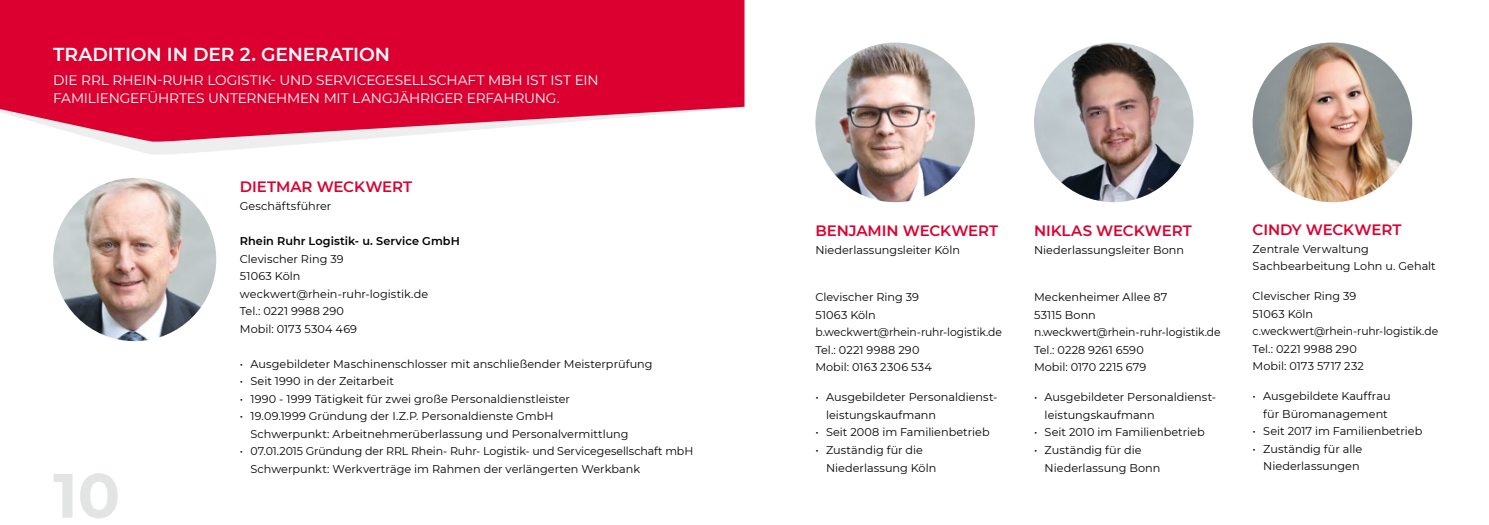
<style>
.page{position:relative;width:1489px;height:525px;background:#fff}
.page>*{position:absolute;margin:0;border:0;box-sizing:border-box;transform-origin:0 0}
.t1{font:700 62.5px "Montserrat";color:#e3e4e4}
.t2{font:600 18.75px "Montserrat";letter-spacing:-.005em;color:#fff}
.t3{font:600 15px "Montserrat";letter-spacing:-.01em;color:#db0030}
.t4{font:13.75px/17.5px "Montserrat";letter-spacing:-.01em;color:#fff}
.t5{font:11.25px/17.5px "Montserrat";color:#000}
.t6{font:600 11.25px "Montserrat";letter-spacing:.005em;color:#000}
</style>
<div class="page">
<img style="left:815px;top:43px;width:159px;height:159px;border-radius:80px">
<img style="left:1033px;top:43px;width:160px;height:159px;border-radius:80px">
<svg style="left:107px;top:142px;width:215px;height:13px;fill:#eee"></svg>
<svg style="left:0;top:0;width:744px;height:142px;background:#de1e48"></svg>
<img style="left:53px;top:178px;width:163px;height:163px;border-radius:81px">
<img style="left:1252px;top:43px;width:159px;height:159px;border-radius:80px">
<h2 class="t2" style="left:53px;top:41px;width:338px">TRADITION IN DER 2. GENERATION</h2>
<p class="t4" style="left:53px;top:71px;width:547px">DIE RRL RHEIN-RUHR LOGISTIK- UND SERVICEGESELLSCHAFT MBH IST IST EIN<br>FAMILIENGEFÜHRTES UNTERNEHMEN MIT LANGJÄHRIGER ERFAHRUNG.</p>
<h1 class="t1" style="left:53px;top:450px;width:68px">10</h1>
<h3 class="t3" style="left:240px;top:176px;width:174px">DIETMAR WECKWERT</h3>
<p class="t5" style="left:240px;top:197px;width:93px">Geschäftsführer</p>
<p class="t6" style="left:240px;top:233px;width:221px">Rhein Ruhr Logistik- u. Service GmbH</p>
<p class="t5" style="left:240px;top:249px;width:190px">Clevischer Ring 39<br>51063 Köln weckwert@rhein-ruhr-logistik.de<br>Tel.: 0221 9988 290<br>Mobil: 0173 5304 469</p>
<p class="t5" style="left:240px;top:354px;width:414px">• Ausgebildeter Maschinenschlosser mit anschließender Meisterprüfung</p>
<p class="t5" style="left:240px;top:372px;width:156px">• Seit 1990 in der Zeitarbeit</p>
<p class="t5" style="left:240px;top:389px;width:332px">• 1990 - 1999 Tätigkeit für zwei große Personaldienstleister</p>
<p class="t5" style="left:250px;top:407px;width:379px;text-indent:-11px">• 19.09.1999 Gründung der I.Z.P. Personaldienste GmbH<br>Schwerpunkt: Arbeitnehmerüberlassung und Personalvermittlung</p>
<p class="t5" style="left:250px;top:442px;width:444px;text-indent:-11px">• 07.01.2015 Gründung der RRL Rhein- Ruhr- Logistik- und Servicegesellschaft mbH<br>Schwerpunkt: Werkverträge im Rahmen der verlängerten Werkbank</p>
<h3 class="t3" style="left:815px;top:220px;width:184px">BENJAMIN WECKWERT</h3>
<p class="t5" style="left:815px;top:240px;width:146px">Niederlassungsleiter Köln</p>
<p class="t5" style="left:815px;top:288px;width:188px">Clevischer Ring 39<br>51063 Köln b.weckwert@rhein-ruhr-logistik.de<br>Tel.: 0221 9988 290<br>Mobil: 0163 2306 534</p>
<p class="t5" style="left:826px;top:388px;width:173px;text-indent:-11px">• Ausgebildeter Personaldienst&shy;leistungskaufmann</p>
<p class="t5" style="left:815px;top:423px;width:176px">• Seit 2008 im Familienbetrieb</p>
<p class="t5" style="left:826px;top:440px;width:112px;text-indent:-11px">• Zuständig für die<br>Niederlassung Köln</p>
<h3 class="t3" style="left:1033px;top:220px;width:159px">NIKLAS WECKWERT</h3>
<p class="t5" style="left:1033px;top:240px;width:151px">Niederlassungsleiter Bonn</p>
<p class="t5" style="left:1033px;top:288px;width:188px">Meckenheimer Allee 87<br>53115 Bonn n.weckwert@rhein-ruhr-logistik.de<br>Tel.: 0228 9261 6590<br>Mobil: 0170 2215 679</p>
<p class="t5" style="left:1044px;top:388px;width:173px;text-indent:-11px">• Ausgebildeter Personaldienst&shy;leistungskaufmann</p>
<p class="t5" style="left:1033px;top:423px;width:172px">• Seit 2010 im Familienbetrieb</p>
<p class="t5" style="left:1044px;top:440px;width:117px;text-indent:-11px">• Zuständig für die<br>Niederlassung Bonn</p>
<h3 class="t3" style="left:1252px;top:219px;width:150px">CINDY WECKWERT</h3>
<p class="t5" style="left:1252px;top:239px;width:185px">Zentrale Verwaltung<br>Sachbearbeitung Lohn u. Gehalt</p>
<p class="t5" style="left:1252px;top:287px;width:187px">Clevischer Ring 39<br>51063 Köln c.weckwert@rhein-ruhr-logistik.de<br>Tel.: 0221 9988 290<br>Mobil: 0173 5717 232</p>
<p class="t5" style="left:1252px;top:387px;width:139px;text-align:right">• Ausgebildete Kauffrau für Büromanagement</p>
<p class="t5" style="left:1252px;top:422px;width:171px">• Seit 2017 im Familienbetrieb</p>
<p class="t5" style="left:1252px;top:439px;width:111px;text-align:right">• Zuständig für alle<br>Niederlassungen</p>
</div>
